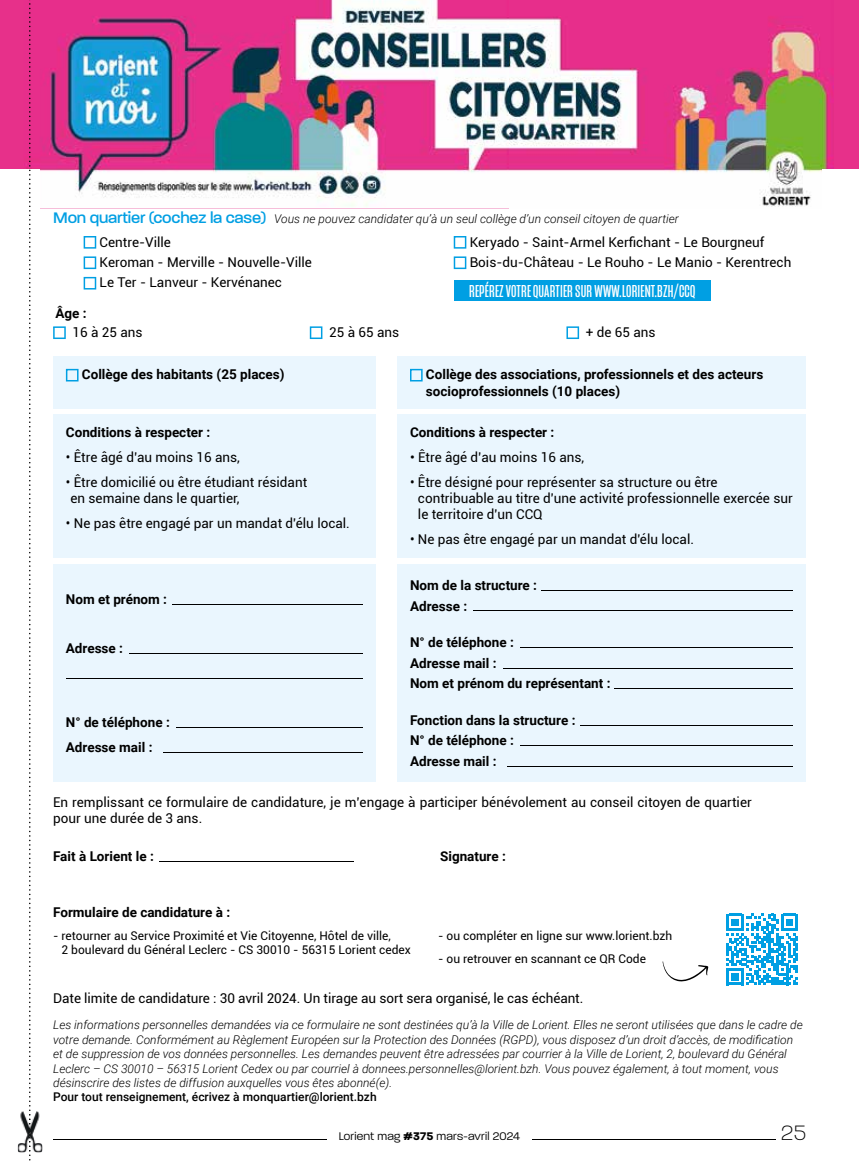
<style>
.page{position:relative;width:859px;height:1161px;background:#fff}
.page>*{position:absolute;margin:0;border:0;box-sizing:border-box;transform-origin:0 0}
.t1{font:200 22.5px "Paralucent";color:#000}
.t2{font:17.7px "Mongoose";letter-spacing:.01em;color:#fff}
.t3{font:500 16.5px "Paralucent";letter-spacing:-.01em;color:#009fe3}
.t4{font:13.5px/16.2px "Roboto";color:#000}
.t5{font:700 13.5px/20.4px "Roboto";color:#000}
.t6{font:italic 300 12px/14.4px "Roboto";color:#000}
.t7{font:12px/14.4px "Roboto";color:#000}
.t8{font:500 12px "Roboto";color:#000}
.t9{font:300 12px "Paralucent";letter-spacing:.02em;color:#000}
.s1{font-weight:500}
.s2{font-weight:700}
</style>
<div class="page">
<hr style="left:53px;top:1139px;width:739px;height:1px;background:#000">
<div style="left:776px;top:1101px;width:30px;height:60px;background:#fff"></div>
<div style="left:327px;top:1131px;width:204px;height:11px;background:#fff"></div>
<div style="left:0;top:0;width:859px;height:209px;background:#e7308a"></div>
<img style="left:26px;top:0;width:807px;height:209px">
<div style="left:0;top:169px;width:40px;height:46px;background:#fff"></div>
<div style="left:822px;top:169px;width:37px;height:46px;background:#fff"></div>
<svg style="left:84px;top:236px;width:12px;height:13px"></svg>
<svg style="left:84px;top:256px;width:12px;height:13px"></svg>
<svg style="left:84px;top:277px;width:12px;height:12px"></svg>
<svg style="left:454px;top:236px;width:12px;height:13px"></svg>
<svg style="left:454px;top:256px;width:12px;height:13px"></svg>
<div style="left:53px;top:356px;width:323px;height:52px;background:#eaf6fe"></div>
<svg style="left:66px;top:369px;width:13px;height:12px"></svg>
<div style="left:397px;top:356px;width:409px;height:52px;background:#eaf6fe"></div>
<svg style="left:410px;top:369px;width:13px;height:12px"></svg>
<div style="left:53px;top:564px;width:323px;height:217px;background:#eaf6fe"></div>
<hr style="left:172px;top:604px;width:191px;height:1px;background:#000">
<hr style="left:130px;top:653px;width:233px;height:1px;background:#000">
<hr style="left:66px;top:678px;width:297px;height:1px;background:#000">
<hr style="left:176px;top:727px;width:187px;height:1px;background:#000">
<hr style="left:164px;top:752px;width:199px;height:1px;background:#000">
<div style="left:397px;top:564px;width:409px;height:217px;background:#eaf6fe"></div>
<hr style="left:542px;top:590px;width:251px;height:1px;background:#000">
<hr style="left:474px;top:610px;width:319px;height:1px;background:#000">
<hr style="left:521px;top:647px;width:272px;height:1px;background:#000">
<hr style="left:504px;top:668px;width:289px;height:1px;background:#000">
<hr style="left:614px;top:688px;width:179px;height:1px;background:#000">
<hr style="left:580px;top:725px;width:213px;height:1px;background:#000">
<hr style="left:521px;top:745px;width:272px;height:1px;background:#000">
<hr style="left:508px;top:766px;width:285px;height:1px;background:#000">
<div style="left:53px;top:414px;width:323px;height:144px;background:#eaf6fe"></div>
<div style="left:397px;top:414px;width:409px;height:144px;background:#eaf6fe"></div>
<svg style="left:53px;top:326px;width:13px;height:13px"></svg>
<svg style="left:310px;top:326px;width:12px;height:13px"></svg>
<svg style="left:566px;top:326px;width:13px;height:13px"></svg>
<hr style="left:159px;top:861px;width:195px;height:1px;background:#000">
<svg style="left:29px;top:0;width:2px;height:1161px"></svg>
<img style="left:18px;top:1111px;width:24px;height:41px">
<img style="left:29px;top:1114px;width:2px;height:37px">
<div style="left:454px;top:280px;width:257px;height:21px;background:#009fe3"></div>
<svg style="left:727px;top:914px;width:71px;height:71px"></svg>
<svg style="left:663px;top:961px;width:45px;height:21px"></svg>
<p class="t3" style="left:53px;top:207px;width:215px">Mon quartier (cochez la case)</p>
<p class="t4" style="left:100px;top:231px;width:214px;line-height:20.4px">Centre-Ville<br>Keroman - Merville - Nouvelle-Ville<br>Le Ter - Lanveur - Kervénanec</p>
<p class="t4" style="left:470px;top:231px;width:323px;line-height:20.4px">Keryado - Saint-Armel Kerfichant - Le Bourgneuf<br>Bois-du-Château - Le Rouho - Le Manio - Kerentrech</p>
<p class="t6" style="left:274px;top:211px;width:406px">Vous ne pouvez candidater qu’à un seul collège d’un conseil citoyen de quartier</p>
<h2 class="t2" style="left:469px;top:281px;width:228px">REPÉREZ VOTRE QUARTIER SUR WWW.LORIENT.BZH/CCQ</h2>
<p class="t5" style="left:55px;top:303px;width:33px">Âge :</p>
<p class="t4" style="left:72px;top:323px;width:72px">16 à 25 ans</p>
<p class="t4" style="left:329px;top:323px;width:72px">25 à 65 ans</p>
<p class="t4" style="left:586px;top:323px;width:71px">+ de 65 ans</p>
<p class="t5" style="left:82px;top:364px;width:204px">Collège des habitants (25 places)</p>
<p class="t5" style="left:426px;top:366px;width:339px;line-height:16.2px">Collège des associations, professionnels et des acteurs socioprofessionnels (10 places)</p>
<p class="t5" style="left:66px;top:422px;width:146px">Conditions à respecter :</p>
<p class="t4" style="left:66px;top:448px;width:176px">• Être âgé d’au moins 16 ans,</p>
<p class="t4" style="left:70px;top:473px;width:238px;text-indent:-5px">• Être domicilié ou être étudiant résidant en semaine dans le quartier,</p>
<p class="t4" style="left:66px;top:514px;width:285px">• Ne pas être engagé par un mandat d'élu local.</p>
<p class="t5" style="left:66px;top:588px;width:103px">Nom et prénom :</p>
<p class="t5" style="left:66px;top:638px;width:59px">Adresse :</p>
<p class="t5" style="left:66px;top:709px;width:105px;line-height:24.8px">N° de téléphone :<br>Adresse mail :</p>
<p class="t5" style="left:410px;top:422px;width:146px">Conditions à respecter :</p>
<p class="t4" style="left:410px;top:448px;width:176px"><span class="s1">•</span> Être âgé d’au moins 16 ans,</p>
<p class="t4" style="left:418px;top:473px;width:376px;text-indent:-8px">• Être désigné pour représenter sa structure ou être contribuable au titre d'une activité professionnelle exercée sur le territoire d'un CCQ</p>
<p class="t4" style="left:410px;top:530px;width:285px">• Ne pas être engagé par un mandat d'élu local.</p>
<p class="t5" style="left:410px;top:574px;width:129px">Nom de la structure :<br>Adresse :</p>
<p class="t5" style="left:410px;top:632px;width:202px">N° de téléphone :<br>Adresse mail :<br>Nom et prénom du représentant :</p>
<p class="t5" style="left:410px;top:709px;width:167px">Fonction dans la structure :<br>N° de téléphone :<br>Adresse mail :</p>
<p class="t4" style="left:53px;top:793px;width:700px">En remplissant ce formulaire de candidature, je m’engage à participer bénévolement au conseil citoyen de quartier pour une durée de 3 ans.</p>
<p class="t5" style="left:53px;top:846px;width:102px">Fait à Lorient le :</p>
<p class="t5" style="left:440px;top:846px;width:67px">Signature :</p>
<p class="t5" style="left:53px;top:901px;width:179px">Formulaire de candidature à :</p>
<p class="t7" style="left:62px;top:928px;width:351px;text-indent:-8px">- retourner au Service Proximité et Vie Citoyenne, Hôtel de ville,<br>2 boulevard du Général Leclerc - CS 30010 - 56315 Lorient cedex</p>
<p class="t7" style="left:438px;top:928px;width:236px">- ou compléter en ligne sur www.lorient.bzh</p>
<p class="t7" style="left:438px;top:951px;width:209px">- ou retrouver en scannant ce QR Code</p>
<p class="t4" style="left:53px;top:989px;width:532px">Date limite de candidature : 30 avril 2024. Un tirage au sort sera organisé, le cas échéant.</p>
<p class="t6" style="left:53px;top:1017px;width:751px">Les informations personnelles demandées via ce formulaire ne sont destinées qu’à la Ville de Lorient. Elles ne seront utilisées que dans le cadre de votre demande. Conformément au Règlement Européen sur la Protection des Données (RGPD), vous disposez d’un droit d’accès, de modification et de suppression de vos données personnelles. Les demandes peuvent être adressées par courrier à la Ville de Lorient, 2, boulevard du Général Leclerc – CS 30010 – 56315 Lorient Cedex ou par courriel à donnees.personnelles@lorient.bzh. Vous pouvez également, à tout moment, vous désinscrire des listes de diffusion auxquelles vous êtes abonné(e).</p>
<p class="t8" style="left:53px;top:1089px;width:325px">Pour tout renseignement, écrivez à monquartier@lorient.bzh</p>
<p class="t9" style="left:339px;top:1129px;width:183px">Lorient mag <span class="s2">#375</span> mars-avril 2024</p>
<h1 class="t1" style="left:781px;top:1119px;width:26px">25</h1>
</div>
